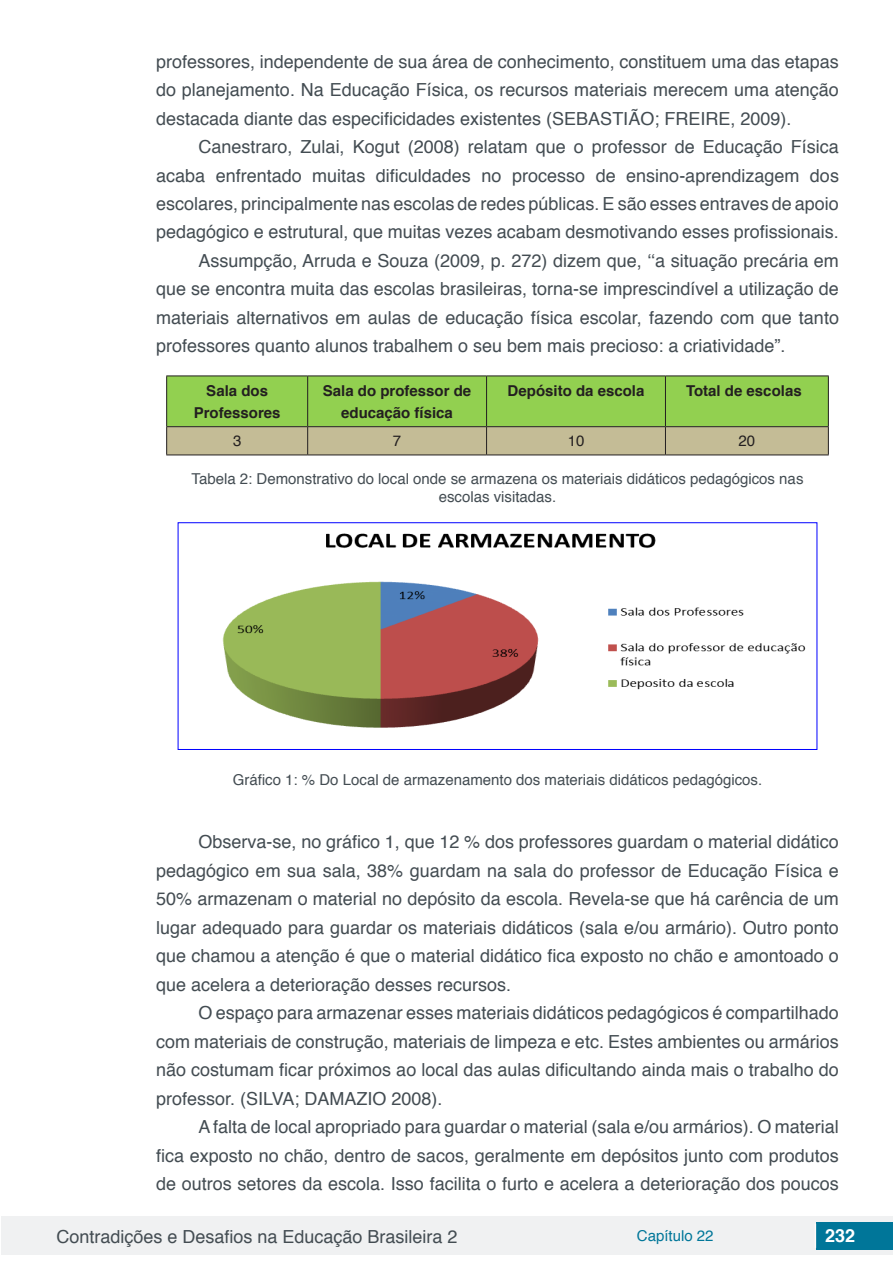
<style>
.page{position:relative;width:893px;height:1263px;background:#fff}
.page>*{position:absolute;margin:0;border:0;box-sizing:border-box;transform-origin:0 0}
.t1{font:18px/28.5px "Helvetica";color:#434c52;text-align:justify}
.t2{font:700 18px "Helvetica";color:#fff}
.t3{font:15px/18px "Helvetica";color:#434c52;text-align:center}
.t4{font:700 15px/22.5px "Helvetica";color:#231f20;text-align:center}
.t5{font:15px "Helvetica";color:#007699}
.t6{font:15px "Helvetica";color:#231f20}
</style>
<div class="page">
<div style="left:1px;top:1216px;width:891px;height:38px;background:#f0f1f2"></div>
<div style="left:816px;top:1222px;width:77px;height:27px;background:#007699"></div>
<svg style="left:815px;top:1224px;width:1px;height:24px"></svg>
<hr style="left:166px;top:455px;width:142px;height:1px;background:#231f20">
<hr style="left:308px;top:455px;width:179px;height:1px;background:#231f20">
<hr style="left:487px;top:455px;width:178px;height:1px;background:#231f20">
<hr style="left:665px;top:455px;width:164px;height:1px;background:#231f20">
<svg style="left:166px;top:376px;width:663px;height:79px;background:#9ec266"></svg>
<img style="left:222px;top:533px;width:584px;height:195px">
<div style="left:178px;top:522px;width:639px;height:228px;border:1px solid #00f"></div>
<p class="t1" style="left:156px;top:47px;width:684px">professores, independente de sua área de conhecimento, constituem uma das etapas do planejamento. Na Educação Física, os recursos materiais merecem uma atenção destacada diante das especificidades existentes (SEBASTIÃO; FREIRE, 2009).</p>
<p class="t1" style="left:199px;top:133px;width:642px">Canestraro, Zulai, Kogut (2008) relatam que o professor de Educação Física</p>
<p class="t1" style="left:156px;top:161px;width:684px">acaba enfrentado muitas dificuldades no processo de ensino-aprendizagem dos</p>
<p class="t1" style="left:156px;top:190px;width:684px">escolares, principalmente nas escolas de redes públicas. E são esses entraves de apoio</p>
<p class="t1" style="left:156px;top:218px;width:684px">pedagógico e estrutural, que muitas vezes acabam desmotivando esses profissionais.</p>
<p class="t1" style="left:199px;top:247px;width:642px">Assumpção, Arruda e Souza (2009, p. 272) dizem que, ‘‘a situação precária em</p>
<p class="t1" style="left:156px;top:275px;width:684px">que se encontra muita das escolas brasileiras, torna-se imprescindível a utilização de</p>
<p class="t1" style="left:156px;top:304px;width:684px">materiais alternativos em aulas de educação física escolar, fazendo com que tanto</p>
<p class="t1" style="left:156px;top:332px;width:631px">professores quanto alunos trabalhem o seu bem mais precioso: a criatividade”.</p>
<p class="t4" style="left:194px;top:379px;width:88px">Sala dos<br>Professores</p>
<p class="t4" style="left:323px;top:379px;width:150px">Sala do professor de educação física</p>
<p class="t4" style="left:508px;top:379px;width:138px">Depósito da escola</p>
<p class="t4" style="left:686px;top:379px;width:117px">Total de escolas</p>
<p class="t6" style="left:233px;top:430px;width:10px">3</p>
<p class="t6" style="left:393px;top:430px;width:10px">7</p>
<p class="t6" style="left:568px;top:430px;width:18px">10</p>
<p class="t6" style="left:739px;top:430px;width:18px">20</p>
<p class="t3" style="left:191px;top:470px;width:613px">Tabela 2: Demonstrativo do local onde se armazena os materiais didáticos pedagógicos nas escolas visitadas.</p>
<p class="t3" style="left:233px;top:771px;width:531px">Gráfico 1: % Do Local de armazenamento dos materiais didáticos pedagógicos.</p>
<p class="t1" style="left:156px;top:828px;width:684px;text-indent:43px">Observa-se, no gráfico 1, que 12 % dos professores guardam o material didático pedagógico em sua sala, 38% guardam na sala do professor de Educação Física e 50% armazenam o material no depósito da escola. Revela-se que há carência de um lugar adequado para guardar os materiais didáticos (sala e/ou armário). Outro ponto que chamou a atenção é que o material didático fica exposto no chão e amontoado o que acelera a deterioração desses recursos.</p>
<p class="t1" style="left:156px;top:999px;width:684px;text-indent:43px">O espaço para armazenar esses materiais didáticos pedagógicos é compartilhado com materiais de construção, materiais de limpeza e etc. Estes ambientes ou armários não costumam ficar próximos ao local das aulas dificultando ainda mais o trabalho do professor. (SILVA; DAMAZIO 2008).</p>
<p class="t1" style="left:156px;top:1113px;width:684px;text-indent:43px">A falta de local apropriado para guardar o material (sala e/ou armários). O material fica exposto no chão, dentro de sacos, geralmente em depósitos junto com produtos de outros setores da escola. Isso facilita o furto e acelera a deterioração dos poucos</p>
<p class="t1" style="left:56px;top:1223px;width:403px">Contradições e Desafios na Educação Brasileira 2</p>
<p class="t5" style="left:637px;top:1224px;width:78px">Capítulo 22</p>
<p class="t2" style="left:825px;top:1221px;width:32px">232</p>
</div>
